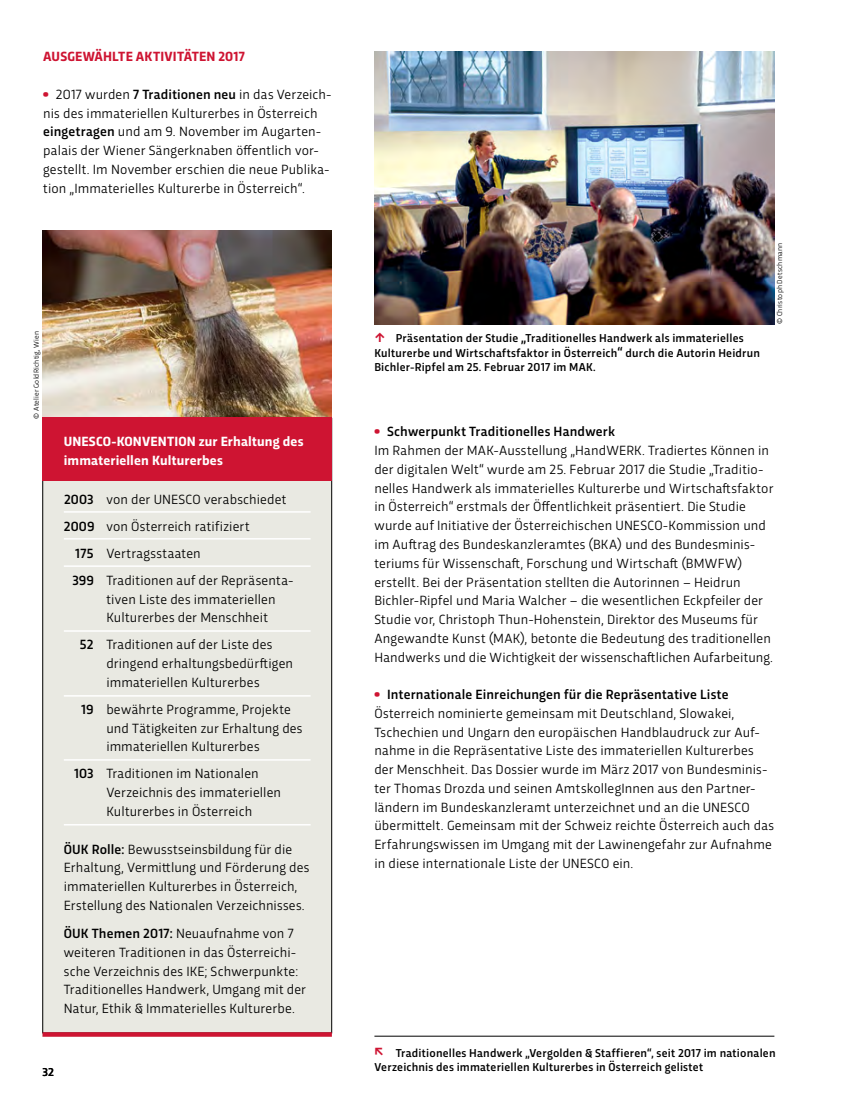
<style>
.page{position:relative;width:851px;height:1106px;background:#fff}
.page>*{position:absolute;margin:0;border:0;box-sizing:border-box;transform-origin:0 0}
.t1{font:13.95px/18.8px "Trasandina";letter-spacing:.01em;color:#000}
.t2{font:700 13.95px/18.8px "Trasandina";letter-spacing:.01em;color:#fff}
.t3{font:700 13.95px "Trasandina";letter-spacing:.015em;color:#ce1432}
.t4{font:500 12px/14.5px "Trasandina";letter-spacing:.015em;color:#000}
.t5{font:7.5px "Trasandina";letter-spacing:.025em;color:#000}
.s1{font-family:"Trasandina Ultra";color:#ce1432}
.s2{font-weight:500}
.s3{font-size:13.95px}
</style>
<div class="page">
<img style="left:43px;top:230px;width:289px;height:187px">
<div style="left:43px;top:478px;width:289px;height:558px;background:#e9e9e2"></div>
<svg style="left:43px;top:1032px;width:289px;height:4px"></svg>
<div style="left:43px;top:417px;width:289px;height:64px;background:#ce1432"></div>
<hr style="left:64px;top:511px;width:246px;height:1px;background:#fff">
<hr style="left:64px;top:538px;width:246px;height:1px;background:#fff">
<hr style="left:64px;top:565px;width:246px;height:2px;background:#fff">
<hr style="left:64px;top:630px;width:246px;height:1px;background:#fff">
<hr style="left:64px;top:695px;width:246px;height:1px;background:#fff">
<hr style="left:64px;top:759px;width:246px;height:1px;background:#fff">
<hr style="left:64px;top:824px;width:246px;height:1px;background:#fff">
<img style="left:374px;top:51px;width:400px;height:273px">
<hr style="left:374px;top:1035px;width:400px;height:1px;background:#000">
<p class="t3" style="left:43px;top:46px;width:203px">Ausgewählte Aktivitäten 2017</p>
<p class="t1" style="left:43px;top:84px;width:290px"><span class="s1">•</span> 2017 wurden <span class="s2">7 Traditionen neu</span> in das Verzeich&shy;nis des immateriellen Kulturerbes in Österreich <span class="s2">eingetragen</span> und am 9. November im Augarten&shy;palais der Wiener Sängerknaben öffentlich vor&shy;gestellt. Im November erschien die neue Publika&shy;tion „Immaterielles Kulturerbe in Österreich“.</p>
<p class="t5" style="left:31px;top:419px;width:89px;rotate:-90deg">© Atelier GoldRichtig, Wien</p>
<p class="t2" style="left:64px;top:431px;width:241px;text-indent:103px">tion zur Erhaltung des immateriellen Kulturerbes</p>
<p class="t1" style="left:64px;top:489px;width:224px"><span class="s2">2003</span> von der UNESCO verabschiedet</p>
<p class="t1" style="left:64px;top:516px;width:187px"><span class="s2">2009</span> von Österreich ratifiziert</p>
<p class="t1" style="left:75px;top:543px;width:127px"><span class="s2">175</span> Vertragsstaaten</p>
<p class="t1" style="left:72px;top:570px;width:222px"><span class="s2">399</span> Traditionen auf der Repräsenta-</p>
<p class="t1" style="left:106px;top:588px;width:171px">tiven Liste des immateriellen<br>Kulturerbes der Menschheit</p>
<p class="t1" style="left:106px;top:634px;width:188px;text-indent:-26px"><span class="s2">52</span> Traditionen auf der Liste des dringend erhaltungsbedürftigen immateriellen Kulturerbes</p>
<p class="t1" style="left:106px;top:699px;width:198px;text-indent:-25px"><span class="s2">19</span> bewährte Programme, Projekte und Tätigkeiten zur Erhaltung des immateriellen Kulturerbes</p>
<p class="t1" style="left:106px;top:763px;width:176px;text-indent:-32px"><span class="s2">103</span> Traditionen im Nationalen<br>Verzeichnis des immateriellen<br>Kulturerbes in Österreich</p>
<p class="t1" style="left:64px;top:838px;width:247px"><span class="s2">ÖUK Rolle:</span> Bewusstseinsbildung für die Erhaltung, Vermittlung und Förderung des immateriellen Kulturerbes in Österreich, Erstellung des Nationalen Verzeichnisses.</p>
<p class="t1" style="left:64px;top:923px;width:244px"><span class="s2">ÖUK Themen 2017:</span> Neuaufnahme von 7 weiteren Traditionen in das Österreichi&shy;sche Verzeichnis des IKE; Schwerpunkte:<br>Traditionelles Handwerk, Umgang mit der Natur, Ethik &amp; Immaterielles Kulturerbe.</p>
<p class="t2" style="left:64px;top:431px;width:79px">Unesco-Konven</p>
<p class="t4" style="left:43px;top:1063px;width:13px">32</p>
<p class="t4" style="left:374px;top:330px;width:387px;text-indent:21px">Präsentation der Studie <span class="s3">„</span>Traditionelles Handwerk als immaterielles<br>Kulturerbe und Wirtschaftsfaktor in Österreich<span class="s3">“</span> durch die Autorin Heidrun<br>Bichler-Ripfel am 25. Februar 2017 im MAK.</p>
<p class="t5" style="left:774px;top:324px;width:83px;rotate:-90deg">© Christoph Detschmann</p>
<p class="t1" style="left:374px;top:421px;width:400px"><span class="s1">•</span> <span class="s2">Schwerpunkt Traditionelles Handwerk<br></span>Im Rahmen der MAK-Ausstellung „HandWERK. Tradiertes Können in der digitalen Welt“ wurde am 25. Februar 2017 die Studie „Traditio&shy;nelles Handwerk als immaterielles Kulturerbe und Wirtschaftsfaktor in Österreich“ erstmals der Öffentlichkeit präsentiert. Die Studie wurde auf Initiative der Österreichischen UNESCO-Kommission und im Auftrag des Bundeskanzleramtes (BKA) und des Bundesminis&shy;teriums für Wissenschaft, Forschung und Wirtschaft (BMWFW) erstellt. Bei der Präsentation stellten die Autorinnen – Heidrun Bichler-Ripfel und Maria Walcher – die wesentlichen Eckpfeiler der Studie vor, Christoph Thun-Hohenstein, Direktor des Museums für Angewandte Kunst (MAK), betonte die Bedeutung des traditionellen Handwerks und die Wichtigkeit der wissenschaftlichen Aufarbeitung.</p>
<p class="t1" style="left:374px;top:684px;width:401px"><span class="s1">•</span> <span class="s2">Internationale Einreichungen für die Repräsentative Liste </span>Österreich nominierte gemeinsam mit Deutschland, Slowakei, Tschechien und Ungarn den europäischen Handblaudruck zur Auf&shy;nahme in die Repräsentative Liste des immateriellen Kulturerbes der Menschheit. Das Dossier wurde im März 2017 von Bundesminis&shy;ter Thomas Drozda und seinen AmtskollegInnen aus den Partner&shy;ländern im Bundeskanzleramt unterzeichnet und an die UNESCO übermittelt. Gemeinsam mit der Schweiz reichte Österreich auch das Erfahrungswissen im Umgang mit der Lawinengefahr zur Aufnahme in diese internationale Liste der UNESCO ein.</p>
<p class="t4" style="left:374px;top:1044px;width:402px;text-indent:21px">Traditionelles Handwerk „Vergolden &amp; Staffieren“, seit 2017 im nationalen<br>Verzeichnis des immateriellen Kulturerbes in Österreich gelistet</p>
</div>
